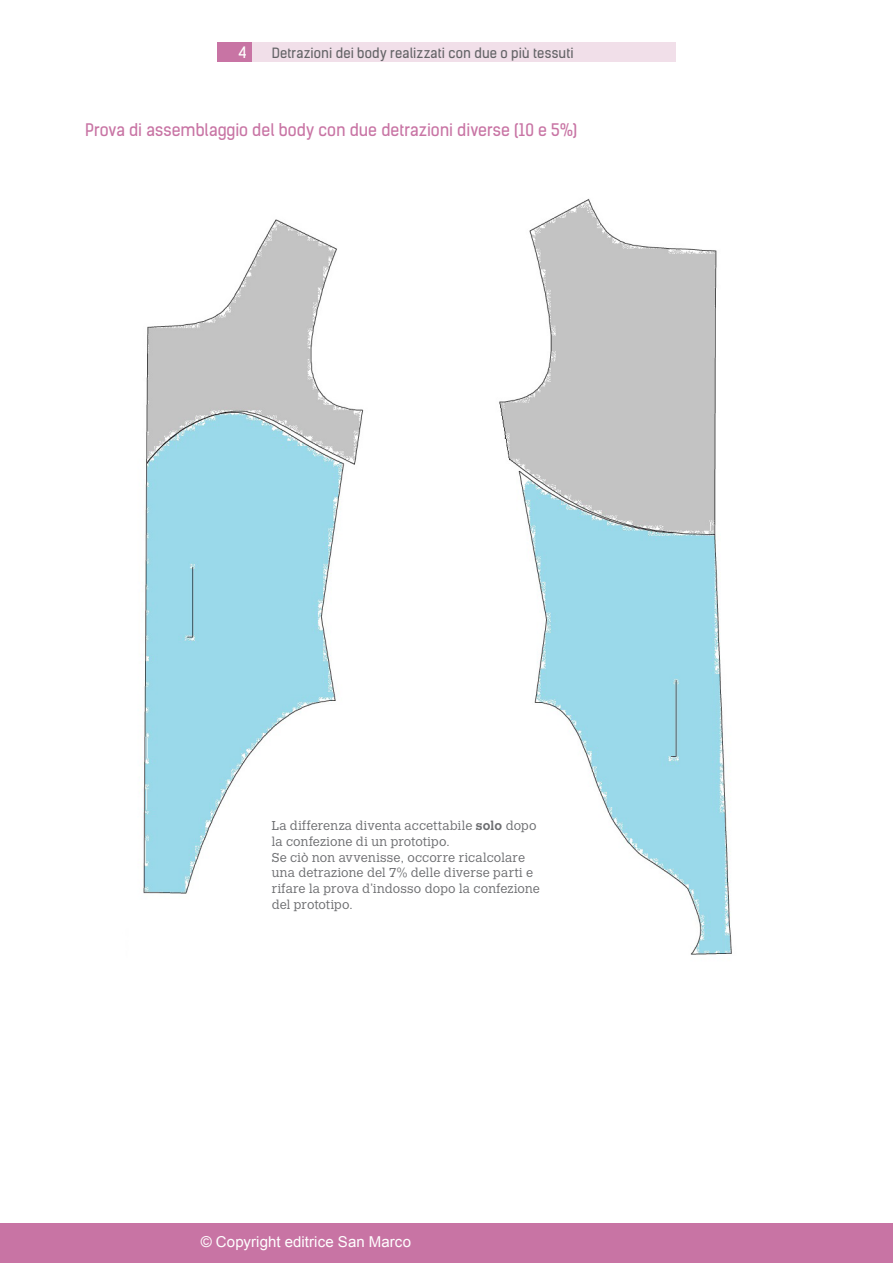
<style>
.page{position:relative;width:893px;height:1263px;background:#fff}
.page>*{position:absolute;margin:0;border:0;box-sizing:border-box;transform-origin:0 0}
.TITOLO_3{font:16.5px "Kelson Sans";color:#c874a4}
.t1{font:15px "Arial";letter-spacing:.005em;color:#fff}
.t2{font:15px "Kelson Sans";color:#fff}
.t3{font:13.5px "Kelson Sans";letter-spacing:.01em;color:#636366}
.DIDA{font:300 12.75px/15.8px "Calvert MT Std";letter-spacing:.015em;color:#6c6d70}
.s1{font-weight:700}
</style>
<div class="page">
<div style="left:250px;top:43px;width:426px;height:19px;background:#f1dfe9"></div>
<div style="left:217px;top:43px;width:34px;height:19px;background:#c874a4"></div>
<div style="left:0;top:1224px;width:893px;height:39px;background:#c874a4"></div>
<img style="left:143px;top:198px;width:589px;height:757px">
<p class="t2" style="left:239px;top:43px;width:10px">4</p>
<p class="t3" style="left:272px;top:45px;width:303px">Detrazioni dei body realizzati con due o più tessuti</p>
<p class="TITOLO_3" style="left:85px;top:119px;width:494px">Prova di assemblaggio del body con due detrazioni diverse (10 e 5%)</p>
<p class="DIDA" style="left:272px;top:818px;width:266px">La differenza diventa accettabile <span class="s1">solo</span> dopo la confezione di un prototipo.</p>
<p class="DIDA" style="left:272px;top:850px;width:270px">Se ciò non avvenisse, occorre ricalcolare una detrazione del 7% delle diverse parti e rifare la prova d’indosso dopo la confezione del prototipo.</p>
<p class="t1" style="left:201px;top:1231px;width:212px">© Copyright editrice San Marco</p>
</div>
